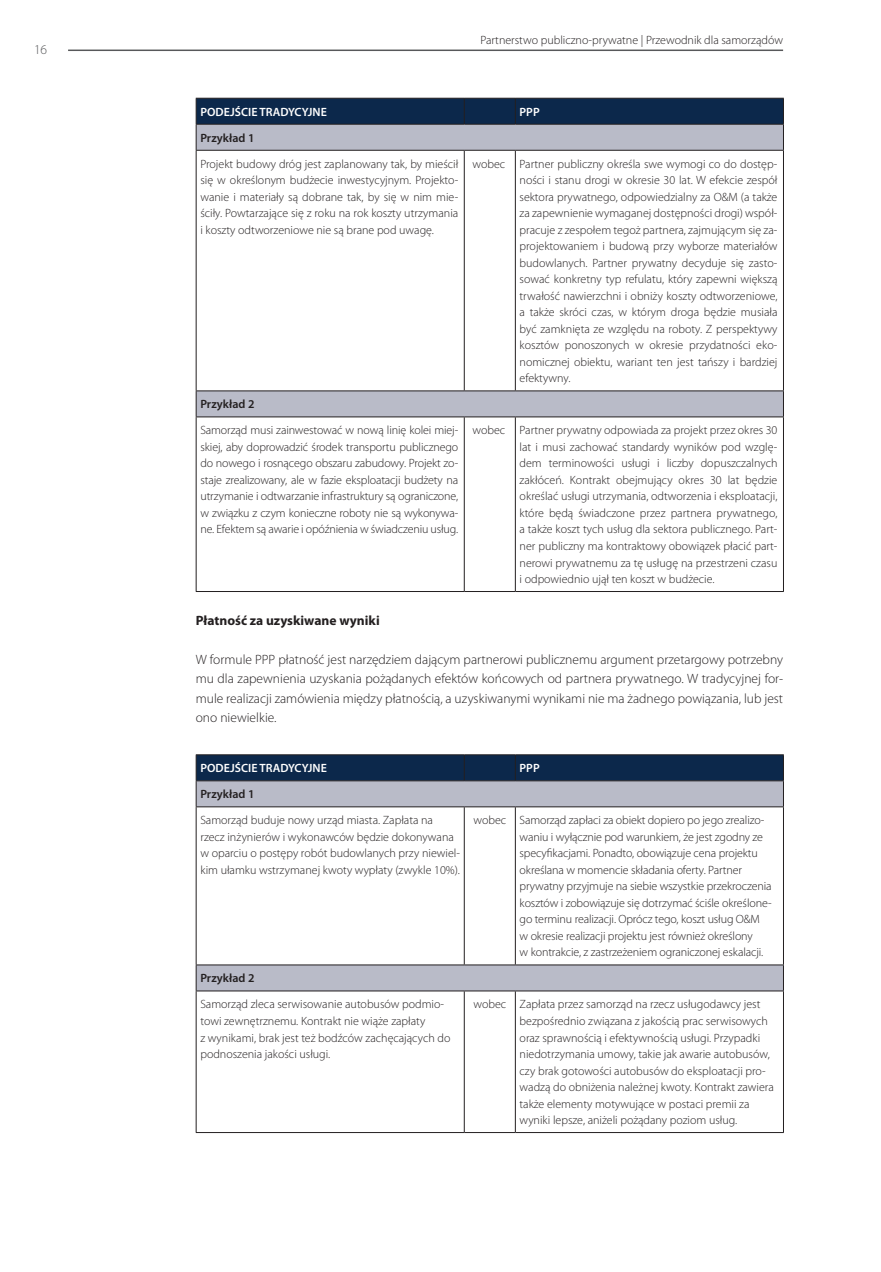
<style>
.page{position:relative;width:881px;height:1272px;background:#fff}
.page>*{position:absolute;margin:0;border:0;box-sizing:border-box;transform-origin:0 0}
.text{font:300 13.5px/19.5px "Myriad Pro";color:#231f20;text-align:justify}
.text-2{font:700 13.5px "Myriad Pro";color:#231f20}
.text-3{font:300 13.5px "Myriad Pro";color:#57585a}
.tab_wew{font:300 12px/16.5px "Myriad Pro";color:#231f20;text-align:justify}
.tab_wew-2{font:600 12px "Myriad Pro";color:#fff}
.tab_wew-3{font:600 12px "Myriad Pro";color:#231f20}
</style>
<div class="page">
<hr style="left:68px;top:50px;width:714px;height:1px;background:#57585a">
<svg style="left:197px;top:151px;width:585px;height:265px"></svg>
<svg style="left:196px;top:98px;width:587px;height:52px;background:#606e85"></svg>
<hr style="left:196px;top:150px;width:268px;height:1px;background:#231f20">
<hr style="left:196px;top:151px;width:1px;height:239px;background:#231f20">
<hr style="left:464px;top:150px;width:51px;height:1px;background:#231f20">
<hr style="left:463px;top:151px;width:1px;height:239px;background:#231f20">
<hr style="left:515px;top:150px;width:268px;height:1px;background:#231f20">
<hr style="left:514px;top:151px;width:1px;height:239px;background:#231f20">
<hr style="left:782px;top:151px;width:1px;height:239px;background:#231f20">
<hr style="left:196px;top:390px;width:268px;height:1px;background:#231f20">
<svg style="left:196px;top:391px;width:1px;height:25px"></svg>
<hr style="left:464px;top:390px;width:51px;height:1px;background:#231f20">
<hr style="left:515px;top:390px;width:268px;height:1px;background:#231f20">
<svg style="left:782px;top:391px;width:1px;height:25px"></svg>
<hr style="left:196px;top:416px;width:268px;height:1px;background:#231f20">
<hr style="left:196px;top:417px;width:1px;height:174px;background:#231f20">
<hr style="left:464px;top:416px;width:51px;height:1px;background:#231f20">
<hr style="left:463px;top:417px;width:1px;height:174px;background:#231f20">
<hr style="left:515px;top:416px;width:268px;height:1px;background:#231f20">
<hr style="left:514px;top:417px;width:1px;height:174px;background:#231f20">
<hr style="left:782px;top:417px;width:1px;height:174px;background:#231f20">
<hr style="left:196px;top:591px;width:268px;height:1px;background:#231f20">
<hr style="left:464px;top:591px;width:51px;height:1px;background:#231f20">
<hr style="left:515px;top:591px;width:268px;height:1px;background:#231f20">
<svg style="left:197px;top:807px;width:585px;height:183px"></svg>
<svg style="left:196px;top:754px;width:587px;height:52px;background:#606e85"></svg>
<hr style="left:196px;top:806px;width:268px;height:1px;background:#231f20">
<hr style="left:196px;top:807px;width:1px;height:157px;background:#231f20">
<hr style="left:464px;top:806px;width:51px;height:1px;background:#231f20">
<hr style="left:463px;top:807px;width:1px;height:157px;background:#231f20">
<hr style="left:515px;top:806px;width:268px;height:1px;background:#231f20">
<hr style="left:514px;top:807px;width:1px;height:157px;background:#231f20">
<hr style="left:782px;top:807px;width:1px;height:157px;background:#231f20">
<hr style="left:196px;top:964px;width:268px;height:1px;background:#231f20">
<svg style="left:196px;top:965px;width:1px;height:25px"></svg>
<hr style="left:464px;top:964px;width:51px;height:1px;background:#231f20">
<hr style="left:515px;top:964px;width:268px;height:1px;background:#231f20">
<svg style="left:782px;top:965px;width:1px;height:25px"></svg>
<hr style="left:196px;top:990px;width:268px;height:1px;background:#231f20">
<hr style="left:196px;top:991px;width:1px;height:141px;background:#231f20">
<hr style="left:464px;top:990px;width:51px;height:1px;background:#231f20">
<hr style="left:463px;top:991px;width:1px;height:141px;background:#231f20">
<hr style="left:515px;top:990px;width:268px;height:1px;background:#231f20">
<hr style="left:514px;top:991px;width:1px;height:141px;background:#231f20">
<hr style="left:782px;top:991px;width:1px;height:141px;background:#231f20">
<hr style="left:196px;top:1132px;width:268px;height:1px;background:#231f20">
<hr style="left:464px;top:1132px;width:51px;height:1px;background:#231f20">
<hr style="left:515px;top:1132px;width:268px;height:1px;background:#231f20">
<p class="text-3" style="left:34px;top:41px;width:15px">16</p>
<p class="tab_wew" style="left:480px;top:32px;width:304px">Partnerstwo publiczno-prywatne | Przewodnik dla samorządów</p>
<p class="tab_wew-2" style="left:200px;top:104px;width:128px">PODEJŚCIE TRADYCYJNE</p>
<p class="tab_wew-2" style="left:519px;top:104px;width:22px">PPP</p>
<p class="tab_wew-3" style="left:200px;top:130px;width:55px">Przykład 1</p>
<p class="tab_wew" style="left:200px;top:155px;width:259px">Projekt budowy dróg jest zaplanowany tak, by mieścił się w określonym budżecie inwestycyjnym. Projekto&shy;wanie i materiały są dobrane tak, by się w nim mie&shy;ściły. Powtarzające się z roku na rok koszty utrzymania i koszty odtworzeniowe nie są brane pod uwagę.</p>
<p class="tab_wew" style="left:472px;top:155px;width:34px">wobec</p>
<p class="tab_wew" style="left:519px;top:155px;width:259px">Partner publiczny określa swe wymogi co do dostęp&shy;ności i stanu drogi w okresie 30 lat. W efekcie zespół sektora prywatnego, odpowiedzialny za O&amp;M (a także za zapewnienie wymaganej dostępności drogi) współ&shy;pracuje z zespołem tegoż partnera, zajmującym się za&shy;projektowaniem i budową przy wyborze materiałów budowlanych. Partner prywatny decyduje się zasto&shy;sować konkretny typ refulatu, który zapewni większą trwałość nawierzchni i obniży koszty odtworzeniowe, a także skróci czas, w którym droga będzie musiała być zamknięta ze względu na roboty. Z perspektywy kosztów ponoszonych w okresie przydatności eko&shy;nomicznej obiektu, wariant ten jest tańszy i bardziej efektywny.</p>
<p class="tab_wew-3" style="left:200px;top:397px;width:55px">Przykład 2</p>
<p class="tab_wew" style="left:200px;top:422px;width:259px">Samorząd musi zainwestować w nową linię kolei miej&shy;skiej, aby doprowadzić środek transportu publicznego do nowego i rosnącego obszaru zabudowy. Projekt zo&shy;staje zrealizowany, ale w fazie eksploatacji budżety na utrzymanie i odtwarzanie infrastruktury są ograniczone, w związku z czym konieczne roboty nie są wykonywa&shy;ne. Efektem są awarie i opóźnienia w świadczeniu usług.</p>
<p class="tab_wew" style="left:472px;top:422px;width:34px">wobec</p>
<p class="tab_wew" style="left:519px;top:422px;width:259px">Partner prywatny odpowiada za projekt przez okres 30 lat i musi zachować standardy wyników pod wzglę&shy;dem terminowości usługi i liczby dopuszczalnych zakłóceń. Kontrakt obejmujący okres 30 lat będzie określać usługi utrzymania, odtworzenia i eksploatacji, które będą świadczone przez partnera prywatnego, a także koszt tych usług dla sektora publicznego. Part&shy;ner publiczny ma kontraktowy obowiązek płacić part&shy;nerowi prywatnemu za tę usługę na przestrzeni czasu i odpowiednio ujął ten koszt w budżecie.</p>
<p class="text-2" style="left:196px;top:611px;width:185px">Płatność za uzyskiwane wyniki</p>
<p class="text" style="left:196px;top:649px;width:588px">W formule PPP płatność jest narzędziem dającym partnerowi publicznemu argument przetargowy potrzebny mu dla zapewnienia uzyskania pożądanych efektów końcowych od partnera prywatnego. W tradycyjnej for&shy;mule realizacji zamówienia między płatnością, a uzyskiwanymi wynikami nie ma żadnego powiązania, lub jest ono niewielkie.</p>
<p class="tab_wew-2" style="left:200px;top:760px;width:128px">PODEJŚCIE TRADYCYJNE</p>
<p class="tab_wew-2" style="left:519px;top:760px;width:22px">PPP</p>
<p class="tab_wew-3" style="left:200px;top:786px;width:55px">Przykład 1</p>
<p class="tab_wew" style="left:200px;top:812px;width:261px;text-align:left">Samorząd buduje nowy urząd miasta. Zapłata na rzecz inżynierów i wykonawców będzie dokonywana w oparciu o postępy robót budowlanych przy niewiel&shy;kim ułamku wstrzymanej kwoty wypłaty (zwykle 10%).</p>
<p class="tab_wew" style="left:473px;top:812px;width:34px">wobec</p>
<p class="tab_wew" style="left:519px;top:812px;width:253px;text-align:left">Samorząd zapłaci za obiekt dopiero po jego zrealizo&shy;waniu i wyłącznie pod warunkiem, że jest zgodny ze specyfikacjami. Ponadto, obowiązuje cena projektu określana w momencie składania oferty. Partner prywatny przyjmuje na siebie wszystkie przekroczenia kosztów i zobowiązuje się dotrzymać ściśle określone&shy;go terminu realizacji. Oprócz tego, koszt usług O&amp;M<br>w okresie realizacji projektu jest również określony<br>w kontrakcie, z zastrzeżeniem ograniczonej eskalacji.</p>
<p class="tab_wew-3" style="left:200px;top:970px;width:55px">Przykład 2</p>
<p class="tab_wew" style="left:200px;top:996px;width:251px;text-align:left">Samorząd zleca serwisowanie autobusów podmio&shy;towi zewnętrznemu. Kontrakt nie wiąże zapłaty<br>z wynikami, brak jest też bodźców zachęcających do podnoszenia jakości usługi.</p>
<p class="tab_wew" style="left:473px;top:996px;width:34px">wobec</p>
<p class="tab_wew" style="left:519px;top:996px;width:256px;text-align:left">Zapłata przez samorząd na rzecz usługodawcy jest bezpośrednio związana z jakością prac serwisowych oraz sprawnością i efektywnością usługi. Przypadki niedotrzymania umowy, takie jak awarie autobusów, czy brak gotowości autobusów do eksploatacji pro&shy;wadzą do obniżenia należnej kwoty. Kontrakt zawiera także elementy motywujące w postaci premii za wyniki lepsze, aniżeli pożądany poziom usług.</p>
</div>
